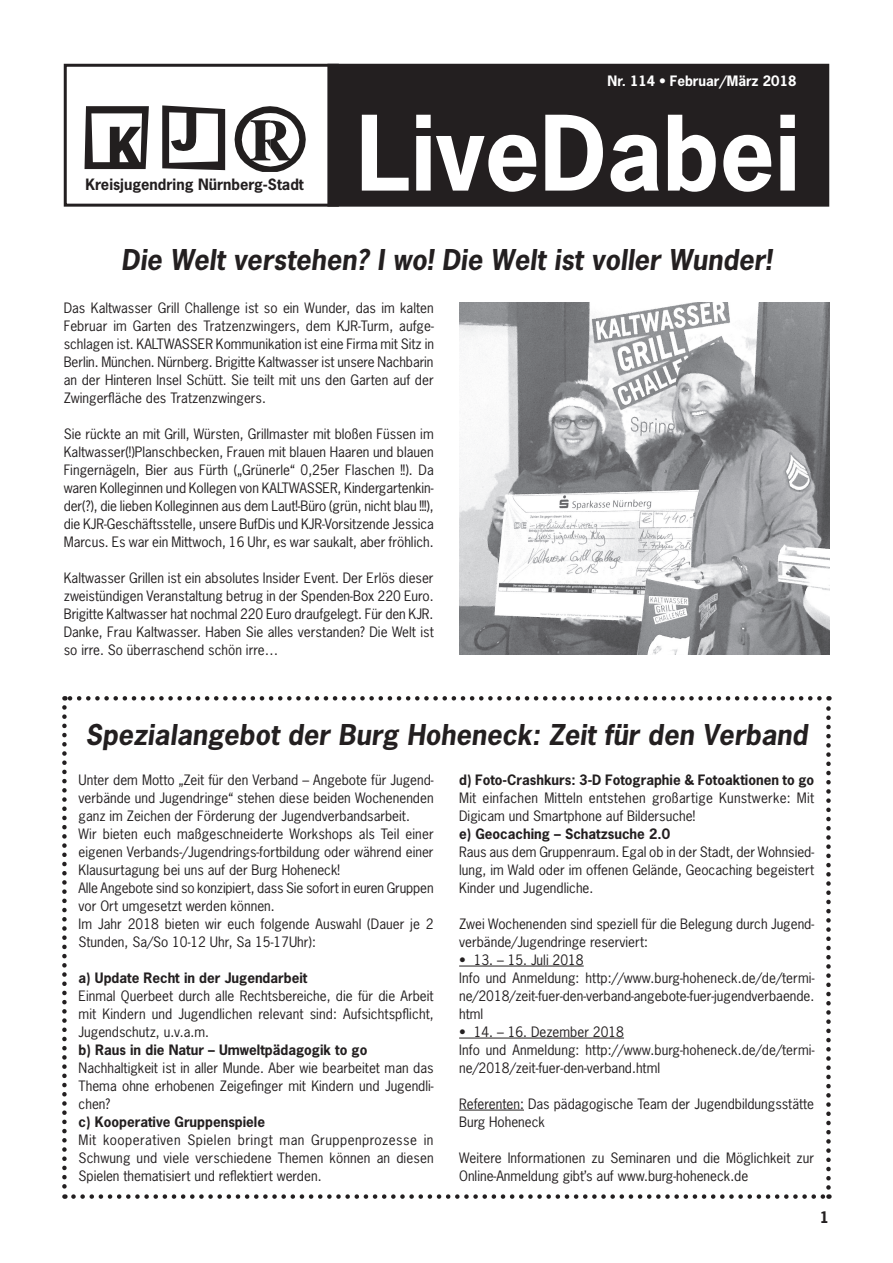
<style>
.page{position:relative;width:893px;height:1263px;background:#fff}
.page>*{position:absolute;margin:0;border:0;box-sizing:border-box;transform-origin:0 0}
.t1{font:700 97.5px "News Gothic";color:#fff}
.t2{font:italic 700 27px "News Gothic";color:#231f20}
.t3{font:700 15px "News Gothic";color:#231f20}
.t4{font:700 14.7px "News Gothic";color:#231f20}
.t5{font:13.5px/18px "News Gothic";color:#231f20;text-align:justify}
.t6{font:700 13.5px "News Gothic";color:#231f20}
.t7{font:700 13.5px "News Gothic";color:#fff}
</style>
<div class="page">
<div style="left:328px;top:64px;width:500px;height:142px;background:#231f20"></div>
<div style="left:327px;top:64px;width:502px;height:143px;border:2px solid #231f20"></div>
<svg style="left:85px;top:106px;width:64px;height:63px"></svg>
<svg style="left:162px;top:105px;width:63px;height:65px"></svg>
<svg style="left:235px;top:106px;width:71px;height:66px"></svg>
<div style="left:64px;top:64px;width:275px;height:143px;border:3px solid #231f20"></div>
<img style="left:459px;top:302px;width:370px;height:353px">
<hr style="left:459px;top:965px;width:125px;height:1px;background:#231f20">
<hr style="left:459px;top:1037px;width:165px;height:1px;background:#231f20">
<hr style="left:459px;top:1109px;width:65px;height:1px;background:#231f20">
<svg style="left:62px;top:707px;width:5px;height:492px"></svg>
<svg style="left:73px;top:1194px;width:756px;height:5px"></svg>
<svg style="left:826px;top:696px;width:5px;height:491px"></svg>
<svg style="left:64px;top:696px;width:755px;height:4px"></svg>
<p class="t4" style="left:85px;top:174px;width:220px">Kreisjugendring Nürnberg-Stadt</p>
<p class="t7" style="left:608px;top:72px;width:190px">Nr. 114 • Februar/März 2018</p>
<h1 class="t1" style="left:357px;top:89px;width:445px">LiveDabei</h1>
<h2 class="t2" style="left:121px;top:242px;width:652px">Die Welt verstehen? I wo! Die Welt ist voller Wunder!</h2>
<p class="t5" style="left:64px;top:299px;width:372px">Das Kaltwasser Grill Challenge ist so ein Wunder, das im kalten Februar im Garten des Tratzenzwingers, dem KJR-Turm, aufge&shy;schlagen ist. KALTWASSER Kommunikation ist eine Firma mit Sitz in Berlin. München. Nürnberg. Brigitte Kaltwasser ist unsere Nachbarin an der Hinteren Insel Schütt. Sie teilt mit uns den Garten auf der Zwingerfläche des Tratzenzwingers.</p>
<p class="t5" style="left:64px;top:425px;width:372px">Sie rückte an mit Grill, Würsten, Grillmaster mit bloßen Füssen im Kaltwasser(!)Planschbecken, Frauen mit blauen Haaren und blauen Fingernägeln, Bier aus Fürth („Grünerle“ 0,25er Flaschen !!). Da waren Kolleginnen und Kollegen von KALTWASSER, Kindergartenkin&shy;der(?), die lieben Kolleginnen aus dem Laut!-Büro (grün, nicht blau !!!), die KJR-Geschäftsstelle, unsere BufDis und KJR-Vorsitzende Jessica Marcus. Es war ein Mittwoch, 16 Uhr, es war saukalt, aber fröhlich.</p>
<p class="t5" style="left:64px;top:569px;width:371px">Kaltwasser Grillen ist ein absolutes Insider Event. Der Erlös dieser zweistündigen Veranstaltung betrug in der Spenden-Box 220 Euro.<br>Brigitte Kaltwasser hat nochmal 220 Euro draufgelegt. Für den KJR.<br>Danke, Frau Kaltwasser. Haben Sie alles verstanden? Die Welt ist so irre. So überraschend schön irre…</p>
<h2 class="t2" style="left:85px;top:717px;width:724px">Spezialangebot der Burg Hoheneck: Zeit für den Verband</h2>
<p class="t6" style="left:459px;top:771px;width:357px">d) Foto-Crashkurs: 3-D Fotographie &amp; Fotoaktionen to go</p>
<p class="t5" style="left:459px;top:788px;width:356px">Mit einfachen Mitteln entstehen großartige Kunstwerke: Mit<br>Digicam und Smartphone auf Bildersuche!</p>
<p class="t6" style="left:459px;top:825px;width:212px">e) Geocaching – Schatzsuche 2.0</p>
<p class="t5" style="left:459px;top:842px;width:357px">Raus aus dem Gruppenraum. Egal ob in der Stadt, der Wohnsied&shy;lung, im Wald oder im offenen Gelände, Geocaching begeistert Kinder und Jugendliche.</p>
<p class="t5" style="left:459px;top:914px;width:357px">Zwei Wochenenden sind speziell für die Belegung durch Jugend&shy;verbände/Jugendringe reserviert:</p>
<p class="t5" style="left:459px;top:950px;width:357px;text-align:left">• 13. – 15. Juli 2018<br>Info und Anmeldung: http://www.burg-hoheneck.de/de/termi&shy;ne/2018/zeit-fuer-den-verband-angebote-fuer-jugendverbaende. html</p>
<p class="t5" style="left:459px;top:1022px;width:357px;text-align:left">• 14. – 16. Dezember 2018<br>Info und Anmeldung: http://www.burg-hoheneck.de/de/termi&shy;ne/2018/zeit-fuer-den-verband.html</p>
<p class="t5" style="left:459px;top:1094px;width:357px">Referenten: Das pädagogische Team der Jugendbildungsstätte<br>Burg Hoheneck</p>
<p class="t5" style="left:459px;top:1148px;width:357px">Weitere Informationen zu Seminaren und die Möglichkeit zur<br>Online-Anmeldung gibt’s auf www.burg-hoheneck.de</p>
<p class="t5" style="left:79px;top:770px;width:357px;text-align:left">Unter dem Motto „Zeit für den Verband – Angebote für Jugend&shy;verbände und Jugendringe“ stehen diese beiden Wochenenden ganz im Zeichen der Förderung der Jugendverbandsarbeit.<br>Wir bieten euch maßgeschneiderte Workshops als Teil einer eigenen Verbands-/Jugendrings-fortbildung oder während einer Klausurtagung bei uns auf der Burg Hoheneck!<br>Alle Angebote sind so konzipiert, dass Sie sofort in euren Gruppen vor Ort umgesetzt werden können.<br>Im Jahr 2018 bieten wir euch folgende Auswahl (Dauer je 2<br>Stunden, Sa/So 10-12 Uhr, Sa 15-17Uhr):</p>
<p class="t6" style="left:79px;top:969px;width:230px">a) Update Recht in der Jugendarbeit</p>
<p class="t5" style="left:79px;top:986px;width:357px">Einmal Querbeet durch alle Rechtsbereiche, die für die Arbeit mit Kindern und Jugendlichen relevant sind: Aufsichtspflicht, Jugendschutz, u.v.a.m.</p>
<p class="t6" style="left:79px;top:1041px;width:290px">b) Raus in die Natur – Umweltpädagogik to go</p>
<p class="t5" style="left:79px;top:1058px;width:357px">Nachhaltigkeit ist in aller Munde. Aber wie bearbeitet man das Thema ohne erhobenen Zeigefinger mit Kindern und Jugendli&shy;chen?</p>
<p class="t6" style="left:79px;top:1113px;width:188px">c) Kooperative Gruppenspiele</p>
<p class="t5" style="left:79px;top:1130px;width:357px">Mit kooperativen Spielen bringt man Gruppenprozesse in Schwung und viele verschiedene Themen können an diesen Spielen thematisiert und reflektiert werden.</p>
<p class="t3" style="left:820px;top:1207px;width:11px">1</p>
</div>
